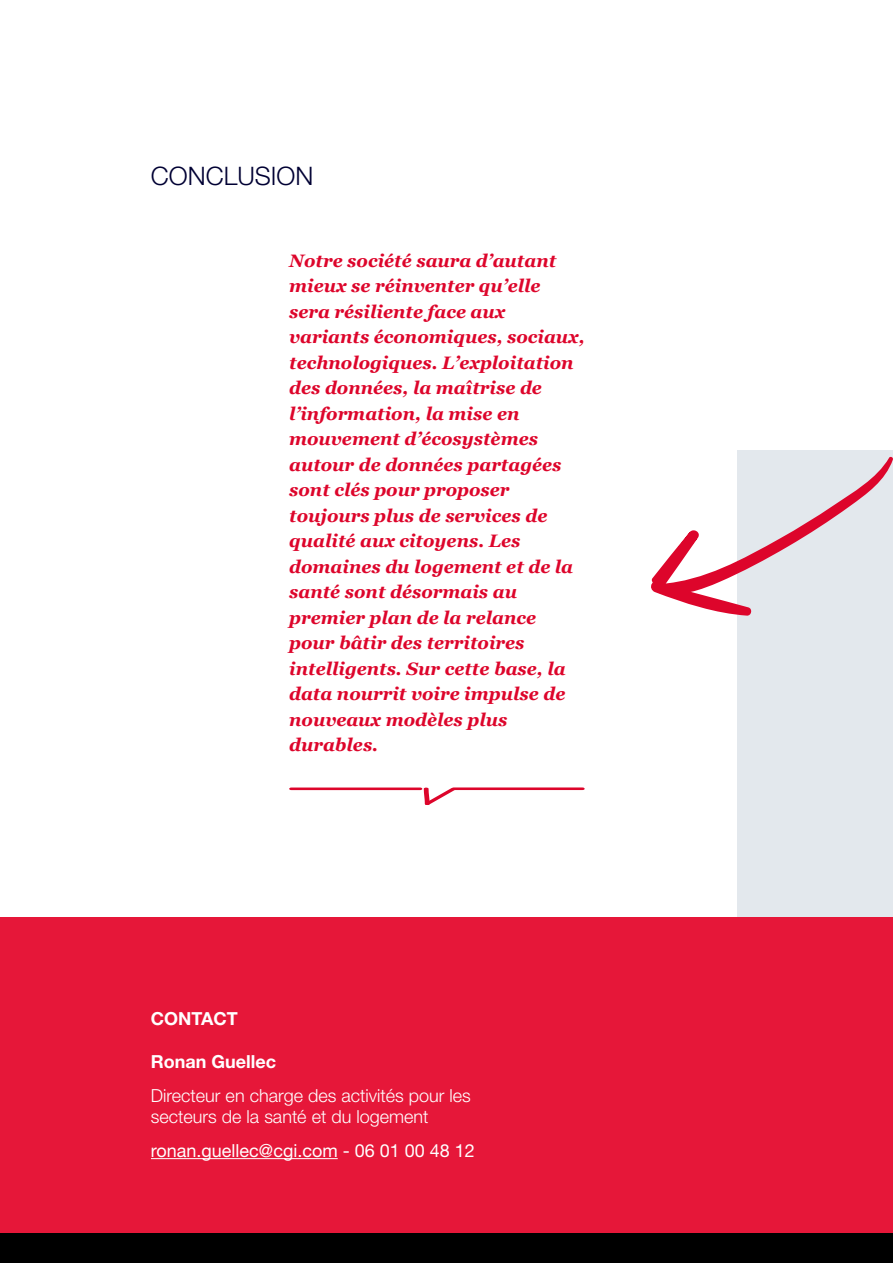
<style>
.page{position:relative;width:893px;height:1263px;background:#fff}
.page>*{position:absolute;margin:0;border:0;box-sizing:border-box;transform-origin:0 0}
.t1{font:300 25.5px "Helvetica Neue LT Std";color:#003}
.t2{font:italic 700 18px/25.5px "Georgia";color:#dd052b}
.t3{font:300 18px/21.6px "Helvetica Neue LT Std";color:#fff}
.t4{font:18px "Helvetica Neue LT Std";color:#fff}
.t5{font:700 18px "Helvetica Neue LT Std";color:#fff}
</style>
<div class="page">
<div style="left:738px;top:450px;width:155px;height:540px;background:#e3e8ed"></div>
<div style="left:0;top:917px;width:893px;height:346px;background:#e61739"></div>
<hr style="left:151px;top:1158px;width:187px;height:1px;background:#fff">
<svg style="left:289px;top:787px;width:296px;height:18px"></svg>
<div style="left:0;top:1233px;width:893px;height:30px;background:#000"></div>
<svg style="left:651px;top:456px;width:242px;height:160px"></svg>
<h1 class="t1" style="left:151px;top:160px;width:164px">CONCLUSION</h1>
<p class="t2" style="left:289px;top:248px;width:297px">Notre société saura d’autant mieux se réinventer qu’elle sera résiliente face aux variants économiques, sociaux, technologiques. L’exploitation des données, la maîtrise de l’information, la mise en mouvement d’écosystèmes autour de données partagées sont clés pour proposer toujours plus de services de qualité aux citoyens. Les domaines du logement et de la santé sont désormais au premier plan de la relance pour bâtir des territoires intelligents. Sur cette base, la data nourrit voire impulse de nouveaux modèles plus durables.</p>
<p class="t5" style="left:151px;top:1007px;width:89px">CONTACT</p>
<p class="t5" style="left:151px;top:1050px;width:127px">Ronan Guellec</p>
<p class="t3" style="left:151px;top:1084px;width:321px">Directeur en charge des activités pour les secteurs de la santé et du logement</p>
<p class="t4" style="left:151px;top:1140px;width:325px">ronan.guellec@cgi.com - 06 01 00 48 12</p>
</div>
